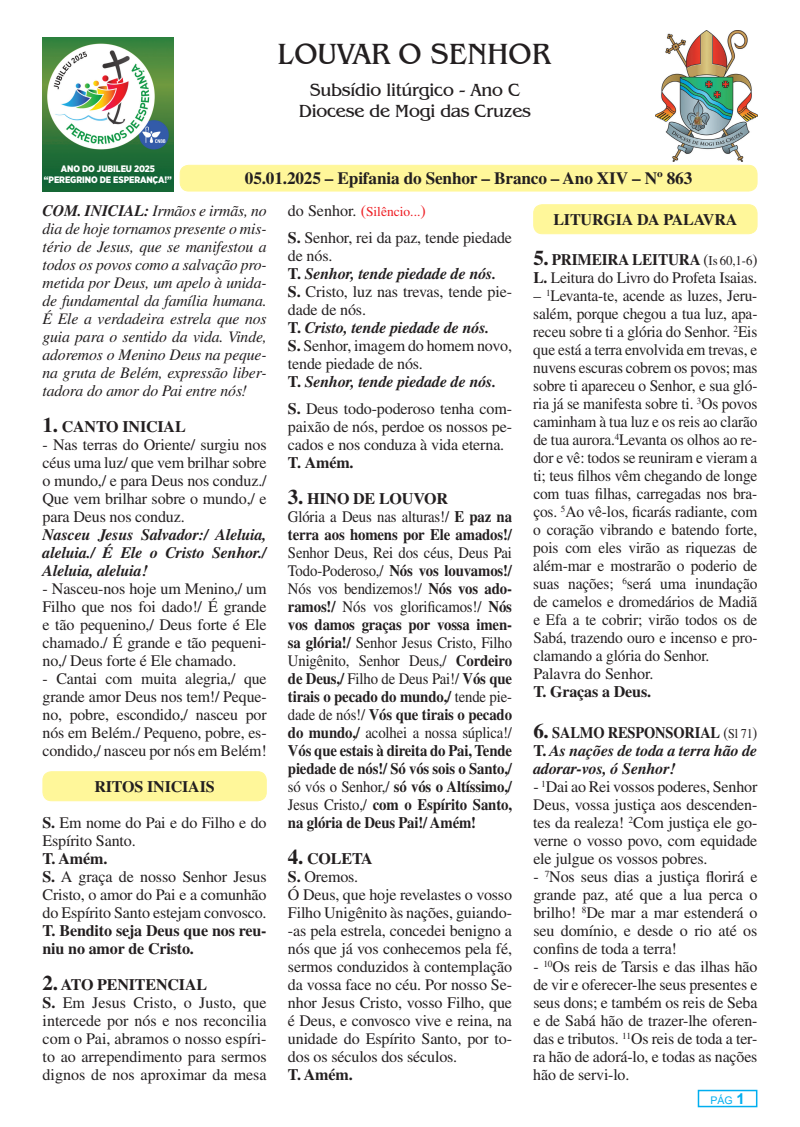
<style>
.page{position:relative;width:800px;height:1127px;background:#fff}
.page>*{position:absolute;margin:0;border:0;box-sizing:border-box;transform-origin:0 0}
.t1{font:30px "Benguiat IT Cby BT";color:#231f20}
.t2{font:18px/21.6px "Benguiat IT Cby BT";letter-spacing:-.01em;color:#231f20;text-align:center}
.t3{font:700 17.25px "Times";letter-spacing:-.01em;color:#231f20}
.t4{font:16.05px/18px "Times";letter-spacing:-.01em;color:#231f20;text-align:justify}
.t5{font:16.05px/18px "Times";letter-spacing:-.01em;color:#231f20;scale:.96 1}
.t6{font:700 16.05px/18px "Times";letter-spacing:-.01em;color:#231f20;text-align:justify;scale:.92 1}
.t7{font:italic 16.05px/18px "Times";letter-spacing:-.01em;color:#231f20;text-align:justify}
.t8{font:italic 700 16.05px/18px "Times";letter-spacing:-.01em;color:#231f20;text-align:justify}
.t9{font:700 16.05px/18px "Times";letter-spacing:-.01em;color:#231f20}
.t10{font:16.05px/18px "Times";letter-spacing:-.01em;color:#231f20;scale:.95 1}
.t11{font:700 16.05px "Times";letter-spacing:-.01em;color:#231f20}
.t12{font:13.5px "Times";color:#ee1d23}
.t13{font:10.5px "Arial";color:#00aeef}
.t14{font:900 9.3px/11.2px "Gotham Narrow";letter-spacing:-.01em;color:#fff;text-align:center}
.s1{font-weight:700}
.s2{font-size:21px}
.s3{font-weight:700;font-size:21px}
.s4{font-size:16.05px;color:#231f20}
.s5{font-size:16.05px}
.s6{font-weight:700;font-style:italic}
.s7{font-weight:400}
.s8{font-size:13.5px}
.s9{font-style:normal;font-size:21px}
.s10{font-style:normal}
.s11{font-weight:400;font-style:normal}
.s12{font-weight:400;font-style:normal;font-size:13.5px}
.s13{font-weight:700;font-size:15px}
</style>
<div class="page">
<div style="left:697px;top:1090px;width:60px;height:17px;border:2px solid #00aeef"></div>
<div style="left:533px;top:205px;width:223px;height:29px;background:#fff79a;border-radius:9px"></div>
<div style="left:533px;top:204px;width:224px;height:30px;border:1px solid #fff79a;border-radius:9px"></div>
<div style="left:43px;top:772px;width:223px;height:29px;background:#fff79a;border-radius:9px"></div>
<div style="left:43px;top:771px;width:223px;height:30px;border:1px solid #fff79a;border-radius:9px"></div>
<div style="left:180px;top:165px;width:576px;height:26px;background:#fff79a;border-radius:9px"></div>
<div style="left:180px;top:165px;width:577px;height:26px;border:1px solid #fff79a;border-radius:9px"></div>
<img style="left:655px;top:30px;width:102px;height:132px">
<img style="left:42px;top:37px;width:131px;height:154px">
<p class="t14" style="left:44px;top:163px;width:129px">ANO DO JUBILEU 2025 “PEREGRINO DE ESPERANÇA!”</p>
<h1 class="t1" style="left:277px;top:36px;width:274px">LOUVAR O SENHOR</h1>
<p class="t2" style="left:299px;top:79px;width:233px">Subsídio litúrgico - Ano C<br>Diocese de Mogi das Cruzes</p>
<p class="t3" style="left:245px;top:167px;width:449px">05.01.2025 – Epifania do Senhor – Branco – Ano XIV – Nº 863</p>
<p class="t7" style="left:43px;top:201px;width:225px"><span class="s1">COM. INICIAL:</span> Irmãos e irmãs, no dia de hoje tornamos presente o mis&shy;tério de Jesus, que se manifestou a todos os povos como a salvação pro&shy;metida por Deus, um apelo à unida&shy;de fundamental da família humana.<br>É Ele a verdadeira estrela que nos guia para o sentido da vida. Vinde, adoremos o Menino Deus na peque&shy;na gruta de Belém, expressão liber&shy;tadora do amor do Pai entre nós!</p>
<p class="t11" style="left:43px;top:417px;width:145px"><span class="s2">1.</span> CANTO INICIAL</p>
<p class="t4" style="left:43px;top:435px;width:225px">- Nas terras do Oriente/ surgiu nos céus uma luz/ que vem brilhar sobre o mundo,/ e para Deus nos conduz./ Que vem brilhar sobre o mundo,/ e para Deus nos conduz.</p>
<p class="t8" style="left:43px;top:525px;width:225px">Nasceu Jesus Salvador:/ Aleluia, aleluia./ É Ele o Cristo Senhor./ Aleluia, aleluia!</p>
<p class="t4" style="left:43px;top:579px;width:225px">- Nasceu-nos hoje um Menino,/ um Filho que nos foi dado!/ É grande e tão pequenino,/ Deus forte é Ele chamado./ É grande e tão pequeni&shy;no,/ Deus forte é Ele chamado.</p>
<p class="t4" style="left:43px;top:669px;width:225px">- Cantai com muita alegria,/ que grande amor Deus nos tem!/ Peque&shy;no, pobre, escondido,/ nasceu por nós em Belém./ Pequeno, pobre, es&shy;condido,/ nasceu por nós em Belém!</p>
<p class="t9" style="left:94px;top:777px;width:122px">RITOS INICIAIS</p>
<p class="t4" style="left:43px;top:813px;width:225px"><span class="s1">S.</span> Em nome do Pai e do Filho e do<br>Espírito Santo.</p>
<p class="t4" style="left:43px;top:849px;width:225px;text-align:left"><span class="s1">T. Amém.<br>S.</span> A graça de nosso Senhor Jesus<br>Cristo, o amor do Pai e a comunhão do Espírito Santo estejam convosco.<br><span class="s1">T.</span> <span class="s1">Bendito seja Deus que nos reu&shy;niu no amor de Cristo.</span></p>
<p class="t4" style="left:43px;top:975px;width:225px;text-align:left"><span class="s3">2.</span> <span class="s1">ATO PENITENCIAL<br></span><span class="s1">S</span><span class="s1">.</span> Em Jesus Cristo, o Justo, que intercede por nós e nos reconcilia com o Pai, abramos o nosso espíri&shy;to ao arrependimento para sermos dignos de nos aproximar da mesa</p>
<p class="t12" style="left:288px;top:204px;width:139px"><span class="s4">do Senhor.</span> <span class="s5">(</span>Silêncio...<span class="s5">)</span></p>
<p class="t4" style="left:288px;top:229px;width:225px;text-align:left"><span class="s1">S.</span> Senhor, rei da paz, tende piedade de nós.<br><span class="s1">T.</span> <span class="s6">Senhor, tende piedade de nós.<br></span><span class="s1">S.</span> Cristo, luz nas trevas, tende pie&shy;dade de nós.<br><span class="s1">T.</span> <span class="s6">Cristo, tende piedade de nós.<br></span><span class="s1">S.</span> Senhor, imagem do homem novo, tende piedade de nós.<br><span class="s1">T.</span> <span class="s6">Senhor, tende piedade de nós.</span></p>
<p class="t4" style="left:288px;top:399px;width:225px"><span class="s1">S.</span> Deus todo-poderoso tenha com&shy;paixão de nós, perdoe os nossos pe&shy;cados e nos conduza à vida eterna.</p>
<p class="t9" style="left:288px;top:453px;width:67px">T. Amém.</p>
<p class="t9" style="left:288px;top:489px;width:225px"><span class="s2">3.</span> HINO DE LOUVOR<br><span class="s7">Glória a Deus nas alturas!/</span> E paz na terra aos homens por Ele amados!/</p>
<p class="t6" style="left:288px;top:543px;width:245px"><span class="s7">Senhor Deus, Rei dos céus, Deus Pai Todo-Poderoso,/</span> Nós vos louvamos!/ <span class="s7">Nós vos bendizemos!/</span> Nós vos ado&shy;ramos!/ <span class="s7">Nós vos glorificamos!/</span> Nós vos damos graças por vossa imen&shy;sa glória!/ <span class="s7">Senhor Jesus Cristo, Filho Unigênito, Senhor Deus,/</span> Cordeiro de Deus,/ <span class="s7">Filho de Deus Pai!/</span> Vós que tirais o pecado do mundo,/ <span class="s7">tende pie&shy;dade de nós!/</span> Vós que tirais o pecado do mundo,/ <span class="s7">acolhei a nossa súplica!/ </span>Vós que estais à direita do Pai, Tende piedade de nós!/ Só vós sois o Santo,/ <span class="s7">só vós o Senhor,/</span> só vós o Altíssimo,/ <span class="s7">Jesus Cristo,/</span> com o Espírito Santo, na glória de Deus Pai!/ Amém!</p>
<p class="t4" style="left:288px;top:850px;width:225px;text-align:left"><span class="s3">4.</span> <span class="s1">COLETA<br>S.</span> Oremos.<br>Ó Deus, que hoje revelastes o vosso<br>Filho Unigênito às nações, guiando--as pela estrela, concedei benigno a nós que já vos conhecemos pela fé, sermos conduzidos à contemplação da vossa face no céu. Por nosso Se&shy;nhor Jesus Cristo, vosso Filho, que é Deus, e convosco vive e reina, na unidade do Espírito Santo, por to&shy;dos os séculos dos séculos.</p>
<p class="t9" style="left:288px;top:1065px;width:66px">T. Amém.</p>
<p class="t9" style="left:553px;top:210px;width:185px">LITURGIA DA PALAVRA</p>
<p class="t10" style="left:533px;top:251px;width:237px"><span class="s3">5.</span> <span class="s1">PRIMEIRA LEITURA</span> (<span class="s8">Is 60,1-6</span>)<br><span class="s1">L.</span> Leitura do Livro do Profeta Isaias.</p>
<p class="t5" style="left:533px;top:287px;width:235px">– <sup>1</sup>Levanta-te, acende as luzes, Jeru&shy;salém, porque chegou a tua luz, apa&shy;receu sobre ti a glória do Senhor. <sup>2</sup>Eis que está a terra envolvida em trevas, e nuvens escuras cobrem os povos; mas sobre ti apareceu o Senhor, e sua gló&shy;ria já se manifesta sobre ti. <sup>3</sup>Os povos caminham à tua luz e os reis ao clarão de tua aurora.<sup>4</sup>Levanta os olhos ao re&shy;dor e vê: todos se reuniram e vieram a ti; teus filhos vêm chegando de longe com tuas filhas, carregadas nos bra&shy;ços. <sup>5</sup>Ao vê-los, ficarás radiante, com o coração vibrando e batendo forte, pois com eles virão as riquezas de além-mar e mostrarão o poderio de suas nações; <sup>6</sup>será uma inundação de camelos e dromedários de Madiã e Efa a te cobrir; virão todos os de Sabá, trazendo ouro e incenso e pro&shy;clamando a glória do Senhor.<br>Palavra do Senhor.</p>
<p class="t9" style="left:533px;top:683px;width:119px">T. Graças a Deus.</p>
<p class="t8" style="left:533px;top:723px;width:225px"><span class="s9">6.</span> <span class="s10">SALMO RESPONSORIAL</span> <span class="s11">(</span><span class="s12">Sl 71</span><span class="s11">)<br></span><span class="s10">T.</span> As nações de toda a terra hão de adorar-vos, ó Senhor!</p>
<p class="t4" style="left:533px;top:777px;width:225px">- <sup>1</sup>Dai ao Rei vossos poderes, Senhor Deus, vossa justiça aos descenden&shy;tes da realeza! <sup>2</sup>Com justiça ele go&shy;verne o vosso povo, com equidade ele julgue os vossos pobres.</p>
<p class="t4" style="left:533px;top:867px;width:225px">- <sup>7</sup>Nos seus dias a justiça florirá e grande paz, até que a lua perca o brilho! <sup>8</sup>De mar a mar estenderá o seu domínio, e desde o rio até os confins de toda a terra!</p>
<p class="t4" style="left:533px;top:957px;width:225px">- <sup>10</sup>Os reis de Tarsis e das ilhas hão de vir e oferecer-lhe seus presentes e seus dons; e também os reis de Seba e de Sabá hão de trazer-lhe oferen&shy;das e tributos. <sup>11</sup>Os reis de toda a ter&shy;ra hão de adorá-lo, e todas as nações hão de servi-lo.</p>
<p class="t13" style="left:710px;top:1093px;width:36px">PÁG <span class="s13">1</span></p>
</div>
